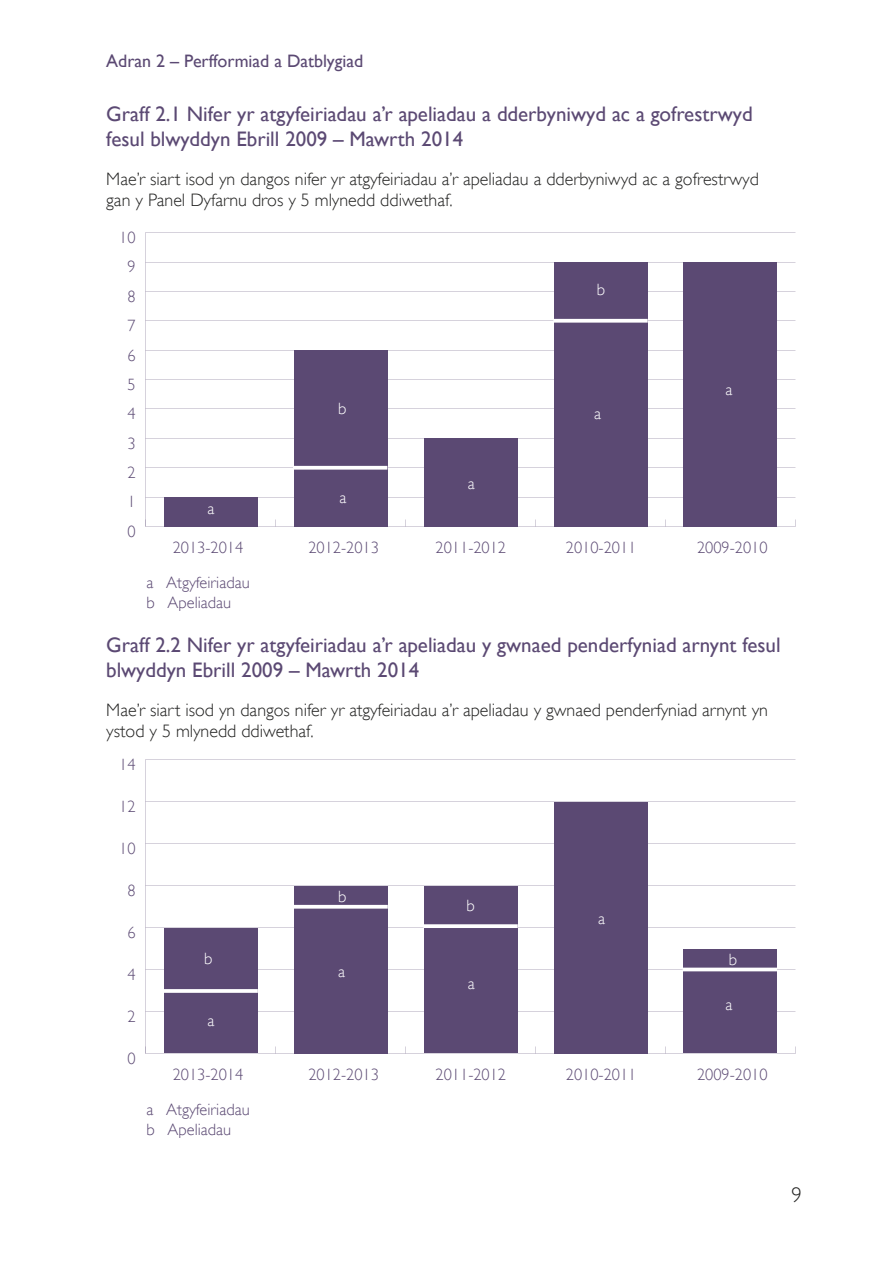
<style>
.page{position:relative;width:893px;height:1263px;background:#fff}
.page>*{position:absolute;margin:0;border:0;box-sizing:border-box;transform-origin:0 0}
.t1{font:21px/25.2px "Gill Sans";color:#5b4973}
.t2{font:300 21px "Gill Sans";color:#222221}
.Body_TExt{font:300 18px/21.6px "Gill Sans";color:#222221}
.t3{font:18px "Gill Sans";color:#5b4973}
.t4{font:300 16.35px/19.6px "Gill Sans";color:#5b4973}
.t5{font:300 16.35px "Gill Sans";color:#fff}
</style>
<div class="page">
<div style="left:294px;top:350px;width:93px;height:118px;background:#5b4973"></div>
<div style="left:554px;top:262px;width:93px;height:59px;background:#5b4973"></div>
<div style="left:164px;top:497px;width:93px;height:29px;background:#5b4973"></div>
<div style="left:294px;top:468px;width:93px;height:58px;background:#5b4973"></div>
<div style="left:424px;top:438px;width:93px;height:88px;background:#5b4973"></div>
<div style="left:554px;top:321px;width:93px;height:205px;background:#5b4973"></div>
<div style="left:684px;top:262px;width:93px;height:264px;background:#5b4973"></div>
<svg style="left:294px;top:466px;width:93px;height:4px"></svg>
<svg style="left:553px;top:319px;width:95px;height:4px"></svg>
<div style="left:164px;top:927px;width:93px;height:63px;background:#5b4973"></div>
<div style="left:294px;top:885px;width:93px;height:21px;background:#5b4973"></div>
<div style="left:424px;top:885px;width:93px;height:42px;background:#5b4973"></div>
<div style="left:684px;top:948px;width:93px;height:21px;background:#5b4973"></div>
<div style="left:164px;top:990px;width:93px;height:63px;background:#5b4973"></div>
<div style="left:294px;top:906px;width:93px;height:147px;background:#5b4973"></div>
<div style="left:424px;top:927px;width:93px;height:126px;background:#5b4973"></div>
<div style="left:554px;top:801px;width:93px;height:252px;background:#5b4973"></div>
<div style="left:684px;top:969px;width:93px;height:84px;background:#5b4973"></div>
<svg style="left:164px;top:989px;width:94px;height:4px"></svg>
<svg style="left:294px;top:905px;width:94px;height:4px"></svg>
<svg style="left:423px;top:924px;width:95px;height:4px"></svg>
<hr style="left:683px;top:968px;width:94px;height:3px;background:#fff">
<p class="t3" style="left:106px;top:50px;width:259px">Adran 2 – Perfformiad a Datblygiad</p>
<h5 class="t1" style="left:106px;top:101px;width:648px">Graff 2.1 Nifer yr atgyfeiriadau a’r apeliadau a dderbyniwyd ac a gofrestrwyd fesul blwyddyn Ebrill 2009 – Mawrth 2014</h5>
<p class="Body_TExt" style="left:106px;top:168px;width:654px">Mae’r siart isod yn dangos nifer yr atgyfeiriadau a’r apeliadau a dderbyniwyd ac a gofrestrwyd gan y Panel Dyfarnu dros y 5 mlynedd ddiwethaf.</p>
<p class="t4" style="left:119px;top:228px;width:18px">10</p>
<p class="t4" style="left:127px;top:257px;width:10px">9</p>
<p class="t4" style="left:127px;top:286px;width:10px">8</p>
<p class="t4" style="left:127px;top:316px;width:10px">7</p>
<p class="t4" style="left:127px;top:345px;width:10px">6</p>
<p class="t4" style="left:127px;top:375px;width:10px">5</p>
<p class="t4" style="left:127px;top:404px;width:10px">4</p>
<p class="t4" style="left:127px;top:433px;width:10px">3</p>
<p class="t4" style="left:127px;top:463px;width:10px">2</p>
<p class="t4" style="left:127px;top:492px;width:10px">1</p>
<p class="t4" style="left:127px;top:522px;width:10px">0</p>
<p class="t5" style="left:208px;top:499px;width:8px">a</p>
<p class="t5" style="left:338px;top:400px;width:10px">b</p>
<p class="t5" style="left:340px;top:488px;width:8px">a</p>
<p class="t5" style="left:468px;top:474px;width:8px">a</p>
<p class="t5" style="left:597px;top:281px;width:10px">b</p>
<p class="t5" style="left:594px;top:404px;width:8px">a</p>
<p class="t5" style="left:725px;top:380px;width:8px">a</p>
<p class="t4" style="left:173px;top:538px;width:72px">2013-2014</p>
<p class="t4" style="left:308px;top:538px;width:72px">2012-2013</p>
<p class="t4" style="left:436px;top:538px;width:72px">2011-2012</p>
<p class="t4" style="left:566px;top:538px;width:72px">2010-2011</p>
<p class="t4" style="left:697px;top:538px;width:72px">2009-2010</p>
<p class="t4" style="left:147px;top:573px;width:105px">a Atgyfeiriadau b Apeliadau</p>
<h5 class="t1" style="left:106px;top:632px;width:676px">Graff 2.2 Nifer yr atgyfeiriadau a’r apeliadau y gwnaed penderfyniad arnynt fesul blwyddyn Ebrill 2009 – Mawrth 2014</h5>
<p class="Body_TExt" style="left:106px;top:699px;width:663px">Mae’r siart isod yn dangos nifer yr atgyfeiriadau a’r apeliadau y gwnaed penderfyniad arnynt yn ystod y 5 mlynedd ddiwethaf.</p>
<p class="t4" style="left:119px;top:755px;width:18px">14</p>
<p class="t4" style="left:119px;top:796px;width:18px">12</p>
<p class="t4" style="left:119px;top:838px;width:18px">10</p>
<p class="t4" style="left:127px;top:880px;width:10px">8</p>
<p class="t4" style="left:127px;top:922px;width:10px">6</p>
<p class="t4" style="left:127px;top:964px;width:10px">4</p>
<p class="t4" style="left:127px;top:1006px;width:10px">2</p>
<p class="t4" style="left:127px;top:1048px;width:10px">0</p>
<p class="t5" style="left:338px;top:887px;width:10px">b</p>
<p class="t5" style="left:466px;top:896px;width:10px">b</p>
<p class="t5" style="left:598px;top:909px;width:8px">a</p>
<p class="t5" style="left:204px;top:949px;width:10px">b</p>
<p class="t5" style="left:729px;top:950px;width:10px">b</p>
<p class="t5" style="left:208px;top:1011px;width:8px">a</p>
<p class="t5" style="left:338px;top:962px;width:8px">a</p>
<p class="t5" style="left:468px;top:974px;width:8px">a</p>
<p class="t5" style="left:725px;top:995px;width:8px">a</p>
<p class="t4" style="left:173px;top:1065px;width:72px">2013-2014</p>
<p class="t4" style="left:308px;top:1065px;width:72px">2012-2013</p>
<p class="t4" style="left:436px;top:1065px;width:72px">2011-2012</p>
<p class="t4" style="left:566px;top:1065px;width:72px">2010-2011</p>
<p class="t4" style="left:697px;top:1065px;width:72px">2009-2010</p>
<p class="t4" style="left:147px;top:1099px;width:105px">a Atgyfeiriadau b Apeliadau</p>
<p class="t2" style="left:792px;top:1182px;width:12px">9</p>
</div>
